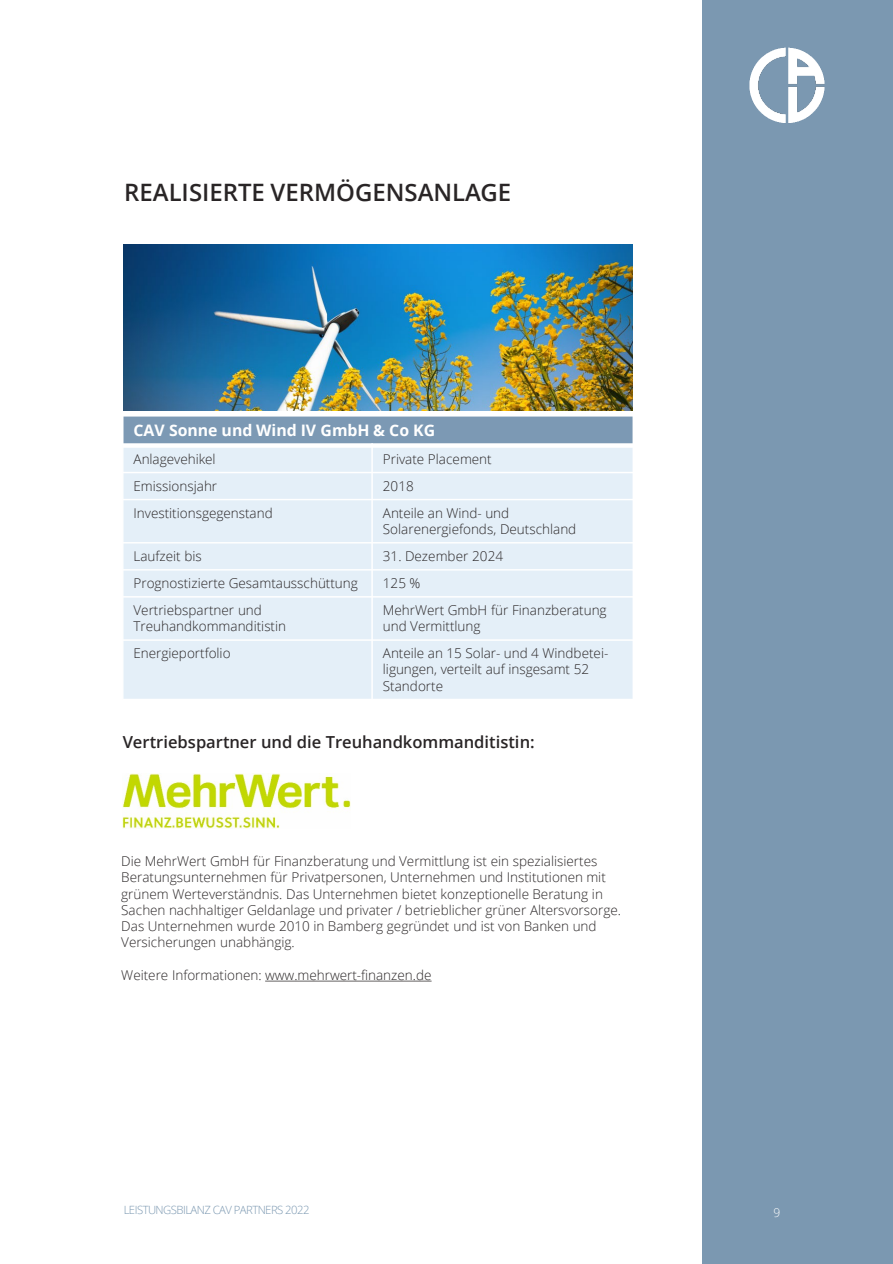
<style>
.page{position:relative;width:893px;height:1264px;background:#fff}
.page>*{position:absolute;margin:0;border:0;box-sizing:border-box;transform-origin:0 0}
.t1{font:600 24px "Open Sans";color:#292526}
.t2{font:600 16.5px "Open Sans";color:#292526}
.t3{font:700 15.9px "Open Sans";color:#fff}
.t4{font:300 13.5px/16.2px "Open Sans";color:#292526}
.t5{font:300 12px "Open Sans";color:#fff}
.t6{font:300 11.4px "Open Sans";letter-spacing:-.05em;color:#7b98b1}
</style>
<div class="page">
<div style="left:702px;top:0;width:190px;height:1263px;background:#7b98b1"></div>
<div style="left:123px;top:416px;width:510px;height:29px;background:#7c99b4"></div>
<div style="left:123px;top:445px;width:249px;height:27px;background:#deebf7"></div>
<div style="left:372px;top:445px;width:261px;height:27px;background:#deebf7"></div>
<div style="left:123px;top:472px;width:249px;height:27px;background:#deebf7"></div>
<div style="left:372px;top:472px;width:261px;height:27px;background:#deebf7"></div>
<div style="left:123px;top:499px;width:249px;height:43px;background:#deebf7"></div>
<div style="left:372px;top:499px;width:261px;height:43px;background:#deebf7"></div>
<div style="left:123px;top:542px;width:249px;height:27px;background:#deebf7"></div>
<div style="left:372px;top:542px;width:261px;height:27px;background:#deebf7"></div>
<div style="left:123px;top:569px;width:249px;height:27px;background:#deebf7"></div>
<div style="left:372px;top:569px;width:261px;height:27px;background:#deebf7"></div>
<div style="left:123px;top:596px;width:249px;height:44px;background:#deebf7"></div>
<div style="left:372px;top:596px;width:261px;height:44px;background:#deebf7"></div>
<div style="left:123px;top:640px;width:249px;height:59px;background:#deebf7"></div>
<div style="left:372px;top:640px;width:261px;height:59px;background:#deebf7"></div>
<hr style="left:371px;top:443px;width:2px;height:257px;background:#fff">
<svg style="left:123px;top:443px;width:509px;height:4px;background:#f6f8f9"></svg>
<hr style="left:122px;top:471px;width:512px;height:2px;background:#fff">
<hr style="left:122px;top:498px;width:512px;height:2px;background:#fff">
<hr style="left:122px;top:542px;width:512px;height:1px;background:#fff">
<hr style="left:122px;top:569px;width:512px;height:1px;background:#fff">
<hr style="left:122px;top:596px;width:512px;height:1px;background:#fff">
<hr style="left:122px;top:639px;width:512px;height:1px;background:#fff">
<hr style="left:632px;top:415px;width:2px;height:285px;background:#fff">
<hr style="left:122px;top:698px;width:512px;height:2px;background:#fff">
<svg style="left:265px;top:980px;width:166px;height:1px"></svg>
<img style="left:749px;top:47px;width:76px;height:76px">
<img style="left:123px;top:245px;width:509px;height:165px">
<img style="left:122px;top:773px;width:228px;height:55px">
<p class="t1" style="left:124px;top:176px;width:388px">REALISIERTE VERMÖGENSANLAGE</p>
<p class="t3" style="left:133px;top:419px;width:303px">CAV Sonne und Wind IV GmbH &amp; Co KG</p>
<p class="t4" style="left:133px;top:450px;width:84px">Anlagevehikel</p>
<p class="t4" style="left:383px;top:450px;width:110px">Private Placement</p>
<p class="t4" style="left:133px;top:477px;width:85px">Emissionsjahr</p>
<p class="t4" style="left:383px;top:477px;width:32px">2018</p>
<p class="t4" style="left:133px;top:504px;width:141px">Investitionsgegenstand</p>
<p class="t4" style="left:383px;top:504px;width:195px">Anteile an Wind- und<br>Solarenergiefonds, Deutschland</p>
<p class="t4" style="left:133px;top:547px;width:70px">Laufzeit bis</p>
<p class="t4" style="left:383px;top:547px;width:122px">31. Dezember 2024</p>
<p class="t4" style="left:133px;top:574px;width:226px">Prognostizierte Gesamtausschüttung</p>
<p class="t4" style="left:383px;top:574px;width:39px">125 %</p>
<p class="t4" style="left:133px;top:601px;width:154px">Vertriebspartner und<br>Treuhandkommanditistin</p>
<p class="t4" style="left:383px;top:601px;width:225px">MehrWert GmbH für Finanzberatung und Vermittlung</p>
<p class="t4" style="left:133px;top:644px;width:99px">Energieportfolio</p>
<p class="t4" style="left:383px;top:644px;width:227px">Anteile an 15 Solar- und 4 Windbetei&shy;ligungen, verteilt auf insgesamt 52<br>Standorte</p>
<p class="t2" style="left:123px;top:730px;width:413px">Vertriebspartner und die Treuhandkommanditistin:</p>
<p class="t4" style="left:121px;top:852px;width:501px">Die MehrWert GmbH für Finanzberatung und Vermittlung ist ein spezialisiertes Beratungsunternehmen für Privatpersonen, Unternehmen und Institutionen mit grünem Werteverständnis. Das Unternehmen bietet konzeptionelle Beratung in Sachen nachhaltiger Geldanlage und privater / betrieblicher grüner Altersvorsorge.<br>Das Unternehmen wurde 2010 in Bamberg gegründet und ist von Banken und Versicherungen unabhängig.</p>
<p class="t4" style="left:121px;top:966px;width:312px">Weitere Informationen: www.mehrwert-finanzen.de</p>
<p class="t6" style="left:124px;top:1201px;width:187px">LEISTUNGSBILANZ CAV PARTNERS 2022</p>
<p class="t5" style="left:773px;top:1203px;width:8px">9</p>
</div>
